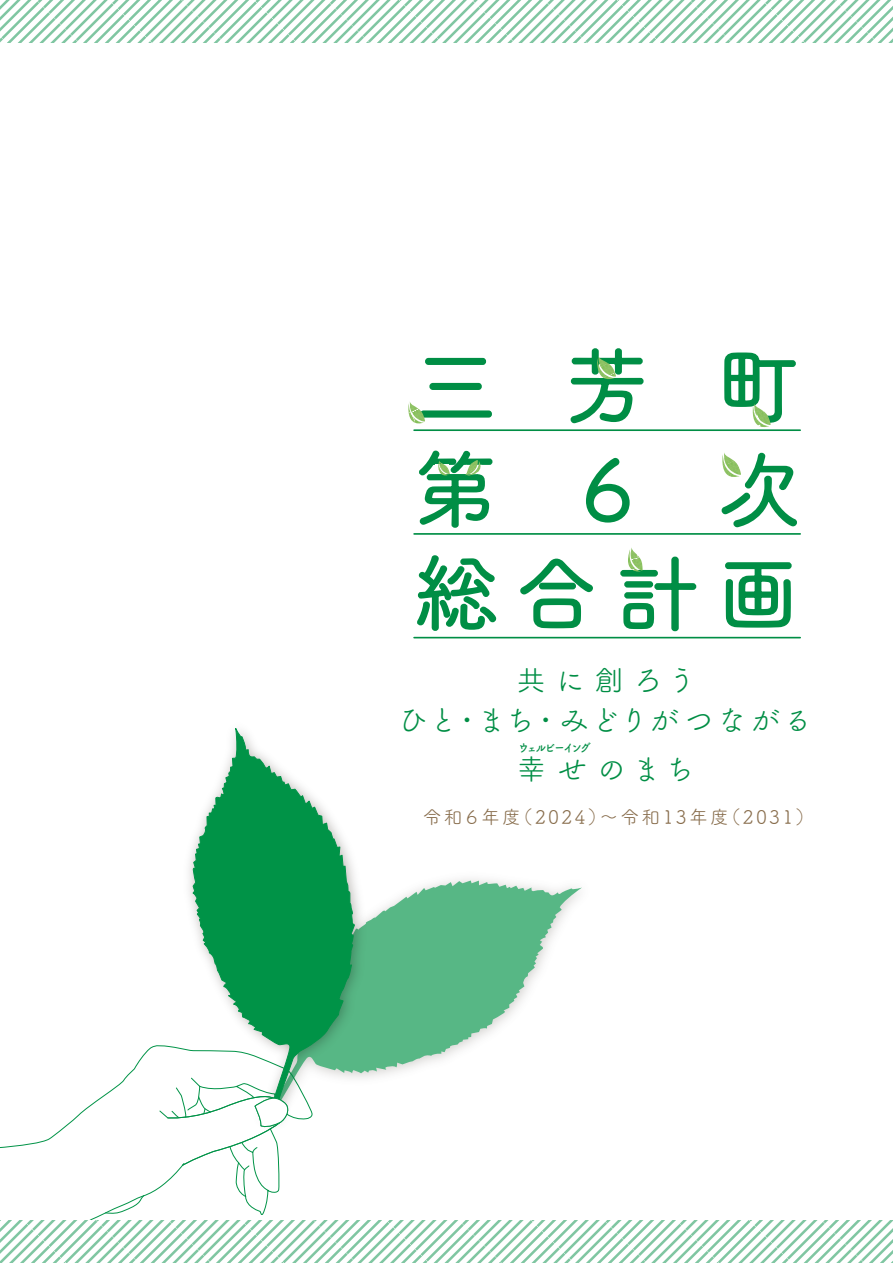
<style>
.page{position:relative;width:893px;height:1263px;background:#fff}
.page>*{position:absolute;margin:0;border:0;box-sizing:border-box;transform-origin:0 0}
.t1{font:84px/103.6px "Tsuku B Rd Gothic";letter-spacing:.79em;color:#008e45;text-align:justify}
.t2{font:29.25px/40.7px "Tsuku B Rd Gothic";letter-spacing:.1em;color:#008e45;text-align:center}
.t3{font:29.25px "Tsuku B Rd Gothic";letter-spacing:.16em;color:#008e45}
.t4{font:18.9px "Tsuku B Rd Gothic";letter-spacing:.12em;color:#876c4b}
.t5{font:700 11.4px "Tsuku B Rd Gothic";letter-spacing:-.11em;color:#008e45;scale:.9 1}
</style>
<div class="page">
<div style="left:425px;top:358px;width:61px;height:7px;border:3px solid #008e45;border-radius:2px"></div>
<div style="left:429px;top:383px;width:53px;height:7px;border:3px solid #008e45;border-radius:2px"></div>
<div style="left:420px;top:410px;width:72px;height:8px;border:3px solid #008e45;border-radius:2px"></div>
<svg style="left:586px;top:457px;width:44px;height:66px"></svg>
<svg style="left:417px;top:555px;width:80px;height:76px"></svg>
<svg style="left:520px;top:558px;width:73px;height:71px"></svg>
<svg style="left:725px;top:562px;width:67px;height:66px"></svg>
<hr style="left:414px;top:429px;width:386px;height:2px;background:#008e45">
<hr style="left:414px;top:533px;width:386px;height:2px;background:#008e45">
<hr style="left:414px;top:637px;width:386px;height:1px;background:#008e45">
<svg style="left:570px;top:348px;width:74px;height:76px"></svg>
<svg style="left:721px;top:452px;width:76px;height:76px"></svg>
<svg style="left:620px;top:547px;width:77px;height:85px"></svg>
<svg style="left:419px;top:450px;width:74px;height:78px"></svg>
<svg style="left:408px;top:402px;width:17px;height:28px"></svg>
<svg style="left:723px;top:352px;width:74px;height:78px"></svg>
<svg style="left:0;top:0;width:893px;height:43px"></svg>
<svg style="left:0;top:1220px;width:893px;height:43px"></svg>
<svg style="left:373px;top:880px;width:209px;height:197px;fill:#57b785"></svg>
<img style="left:189px;top:853px;width:184px;height:225px">
<svg style="left:192px;top:728px;width:163px;height:388px"></svg>
<svg style="left:0;top:1043px;width:312px;height:213px"></svg>
<h1 class="t1" style="left:414px;top:329px;width:388px">三芳町第６次総合計画</h1>
<h2 class="t2" style="left:398px;top:658px;width:415px">共に創ろう<br>ひと・まち・みどりがつながる</h2>
<h2 class="t3" style="left:517px;top:747px;width:179px">幸せのまち</h2>
<p class="t5" style="left:509px;top:739px;width:92px">　ウェルビーイング</p>
<p class="t4" style="left:423px;top:803px;width:393px">令和６年度（2024）～令和13年度（2031）</p>
</div>
